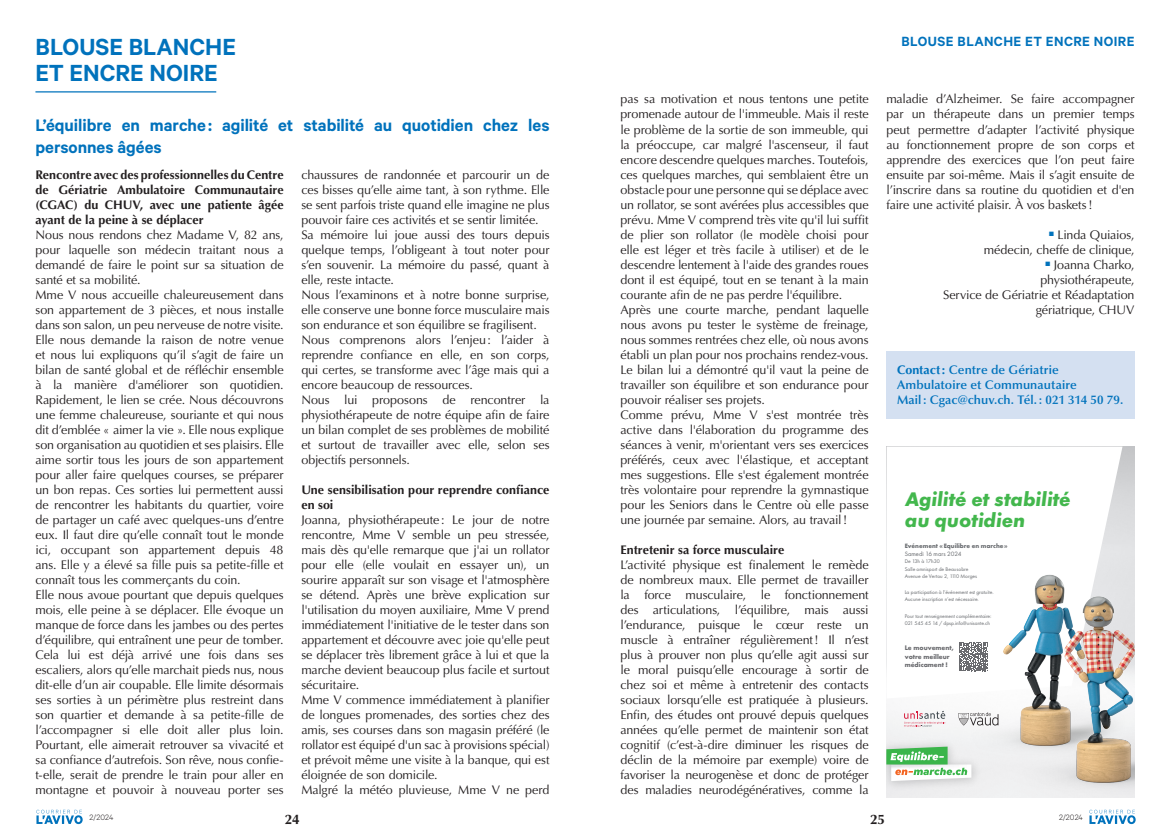
<style>
.page{position:relative;width:1170px;height:840px;background:#fff}
.page>*{position:absolute;margin:0;border:0;box-sizing:border-box;transform-origin:0 0}
.t1{font:600 26.25px/26.2px "Calibre";color:#0072bc}
.t2{font:italic 700 20.38px/20.4px "Futura PT";color:#43b74d}
.t3{font:600 18.75px/22.5px "Calibre";letter-spacing:-.005em;color:#0072bc}
.t4{font:600 15px "Calibre";letter-spacing:.03em;color:#0072bc}
.t5{font:700 13.75px "Optima LT Std";color:#231f20}
.t6{font:12.5px/15px "Optima LT Std";letter-spacing:-.005em;color:#231f20}
.t7{font:700 12.5px/15px "Optima LT Std";color:#231f20;text-align:justify}
.t8{font:600 12.5px/15px "Optima LT Std";letter-spacing:.01em;color:#0072bc}
.t9{font:300 8.75px "Calibre";letter-spacing:.01em;color:#231f20}
.t10{font:700 6.88px/8.2px "Futura PT";color:#696a6e}
.t11{font:700 6.5px "Futura PT";color:#696c70}
.t12{font:6.5px "Futura PT";color:#696c70}
.t13{font:5.5px/7px "Futura PT";color:#696c70}
.s1{font-weight:700}
</style>
<div class="page">
<svg style="left:36px;top:810px;width:47px;height:14px"></svg>
<svg style="left:1089px;top:810px;width:46px;height:14px"></svg>
<hr style="left:35px;top:91px;width:181px;height:1px;background:#0072bc">
<svg style="left:886px;top:446px;width:236px;height:252px"></svg>
<img style="left:966px;top:547px;width:158px;height:224px">
<img style="left:1016px;top:566px;width:118px;height:231px">
<svg style="left:903px;top:711px;width:42px;height:16px"></svg>
<img style="left:886px;top:734px;width:99px;height:61px">
<svg style="left:886px;top:746px;width:85px;height:35px"></svg>
<svg style="left:958px;top:642px;width:29px;height:29px"></svg>
<svg style="left:958px;top:712px;width:40px;height:13px"></svg>
<div style="left:886px;top:351px;width:248px;height:67px;background:#d4e0f1"></div>
<h1 class="t1" style="left:35px;top:33px;width:202px">BLOUSE BLANCHE<br>ET ENCRE NOIRE</h1>
<h3 class="t3" style="left:35px;top:113px;width:515px">L’équilibre en marche : agilité et stabilité au quotidien chez les personnes âgées</h3>
<p class="t7" style="left:35px;top:167px;width:250px">Rencontre avec des professionnelles du Centre de Gériatrie Ambulatoire Communautaire (CGAC) du CHUV, avec une patiente âgée ayant de la peine à se déplacer</p>
<p class="t6" style="left:35px;top:227px;width:250px">Nous nous rendons chez Madame V, 82 ans, pour laquelle son médecin traitant nous a demandé de faire le point sur sa situation de santé et sa mobilité.<br>Mme V nous accueille chaleureusement dans son appartement de 3 pièces, et nous installe dans son salon, un peu nerveuse de notre visite.<br>Elle nous demande la raison de notre venue et nous lui expliquons qu’il s’agit de faire un bilan de santé global et de réfléchir ensemble à la manière d'améliorer son quotidien.<br>Rapidement, le lien se crée. Nous découvrons une femme chaleureuse, souriante et qui nous dit d’emblée « aimer la vie ». Elle nous explique son organisation au quotidien et ses plaisirs. Elle aime sortir tous les jours de son appartement pour aller faire quelques courses, se préparer un bon repas. Ces sorties lui permettent aussi de rencontrer les habitants du quartier, voire de partager un café avec quelques-uns d’entre eux. Il faut dire qu’elle connaît tout le monde ici, occupant son appartement depuis 48 ans. Elle y a élevé sa fille puis sa petite-fille et connaît tous les commerçants du coin.<br>Elle nous avoue pourtant que depuis quelques mois, elle peine à se déplacer. Elle évoque un manque de force dans les jambes ou des pertes d’équilibre, qui entraînent une peur de tomber.<br>Cela lui est déjà arrivé une fois dans ses escaliers, alors qu’elle marchait pieds nus, nous dit-elle d’un air coupable. Elle limite désormais ses sorties à un périmètre plus restreint dans son quartier et demande à sa petite-fille de l’accompagner si elle doit aller plus loin.<br>Pourtant, elle aimerait retrouver sa vivacité et sa confiance d’autrefois. Son rêve, nous confie&shy;t-elle, serait de prendre le train pour aller en montagne et pouvoir à nouveau porter ses</p>
<p class="t6" style="left:301px;top:167px;width:250px">chaussures de randonnée et parcourir un de ces bisses qu’elle aime tant, à son rythme. Elle se sent parfois triste quand elle imagine ne plus pouvoir faire ces activités et se sentir limitée.<br>Sa mémoire lui joue aussi des tours depuis quelque temps, l’obligeant à tout noter pour s’en souvenir. La mémoire du passé, quant à elle, reste intacte.<br>Nous l’examinons et à notre bonne surprise, elle conserve une bonne force musculaire mais son endurance et son équilibre se fragilisent.<br>Nous comprenons alors l’enjeu: l’aider à reprendre confiance en elle, en son corps, qui certes, se transforme avec l’âge mais qui a encore beaucoup de ressources.<br>Nous lui proposons de rencontrer la physiothérapeute de notre équipe afin de faire un bilan complet de ses problèmes de mobilité et surtout de travailler avec elle, selon ses objectifs personnels.</p>
<p class="t7" style="left:301px;top:482px;width:250px">Une sensibilisation pour reprendre confiance en soi</p>
<p class="t6" style="left:301px;top:512px;width:250px">Joanna, physiothérapeute: Le jour de notre rencontre, Mme V semble un peu stressée, mais dès qu'elle remarque que j'ai un rollator pour elle (elle voulait en essayer un), un sourire apparaît sur son visage et l'atmosphère se détend. Après une brève explication sur l'utilisation du moyen auxiliaire, Mme V prend immédiatement l'initiative de le tester dans son appartement et découvre avec joie qu'elle peut se déplacer très librement grâce à lui et que la marche devient beaucoup plus facile et surtout sécuritaire.<br>Mme V commence immédiatement à planifier de longues promenades, des sorties chez des amis, ses courses dans son magasin préféré (le rollator est équipé d'un sac à provisions spécial) et prévoit même une visite à la banque, qui est éloignée de son domicile.<br>Malgré la météo pluvieuse, Mme V ne perd</p>
<p class="t4" style="left:901px;top:32px;width:234px">BLOUSE BLANCHE ET ENCRE NOIRE</p>
<p class="t6" style="left:620px;top:92px;width:250px">pas sa motivation et nous tentons une petite promenade autour de l'immeuble. Mais il reste le problème de la sortie de son immeuble, qui la préoccupe, car malgré l'ascenseur, il faut encore descendre quelques marches. Toutefois, ces quelques marches, qui semblaient être un obstacle pour une personne qui se déplace avec un rollator, se sont avérées plus accessibles que prévu. Mme V comprend très vite qu'il lui suffit de plier son rollator (le modèle choisi pour elle est léger et très facile à utiliser) et de le descendre lentement à l'aide des grandes roues dont il est équipé, tout en se tenant à la main courante afin de ne pas perdre l'équilibre.<br>Après une courte marche, pendant laquelle nous avons pu tester le système de freinage, nous sommes rentrées chez elle, où nous avons établi un plan pour nos prochains rendez-vous.<br>Le bilan lui a démontré qu'il vaut la peine de travailler son équilibre et son endurance pour pouvoir réaliser ses projets.<br>Comme prévu, Mme V s'est montrée très active dans l'élaboration du programme des séances à venir, m'orientant vers ses exercices préférés, ceux avec l'élastique, et acceptant mes suggestions. Elle s'est également montrée très volontaire pour reprendre la gymnastique pour les Seniors dans le Centre où elle passe une journée par semaine. Alors, au travail!</p>
<p class="t7" style="left:620px;top:542px;width:165px">Entretenir sa force musculaire</p>
<p class="t6" style="left:620px;top:557px;width:250px;text-align:justify">L’activité physique est finalement le remède de nombreux maux. Elle permet de travailler la force musculaire, le fonctionnement des articulations, l’équilibre, mais aussi l’endurance, puisque le cœur reste un muscle à entraîner régulièrement! Il n’est plus à prouver non plus qu’elle agit aussi sur le moral puisqu’elle encourage à sortir de chez soi et même à entretenir des contacts sociaux lorsqu’elle est pratiquée à plusieurs.<br>Enfin, des études ont prouvé depuis quelques années qu’elle permet de maintenir son état cognitif (c’est-à-dire diminuer les risques de déclin de la mémoire par exemple) voire de favoriser la neurogenèse et donc de protéger des maladies neurodégénératives, comme la</p>
<p class="t6" style="left:886px;top:92px;width:250px;text-align:justify">maladie d’Alzheimer. Se faire accompagner par un thérapeute dans un premier temps peut permettre d’adapter l’activité physique au fonctionnement propre de son corps et apprendre des exercices que l’on peut faire ensuite par soi-même. Mais il s’agit ensuite de l’inscrire dans sa routine du quotidien et d'en faire une activité plaisir. À vos baskets!</p>
<p class="t6" style="left:983px;top:227px;width:152px;text-align:right"><sup>■</sup> Linda Quiaios,<br>médecin, cheffe de clinique,</p>
<p class="t6" style="left:943px;top:257px;width:193px;text-align:right"><sup>■</sup> Joanna Charko,<br>physiothérapeute,<br>Service de Gériatrie et Réadaptation gériatrique, CHUV</p>
<p class="t8" style="left:896px;top:362px;width:228px"><span class="s1">Contact:</span> Centre de Gériatrie<br>Ambulatoire et Communautaire<br>Mail: Cgac@chuv.ch. Tél.: 021 314 50 79.</p>
<h2 class="t2" style="left:904px;top:489px;width:167px">Agilité et stabilité au quotidien</h2>
<p class="t11" style="left:904px;top:542px;width:104px">Evénement «Equilibre en marche»</p>
<p class="t13" style="left:904px;top:557px;width:65px;line-height:8px">De 13h à 17h30<br>Salle omnisport de Beausobre</p>
<p class="t13" style="left:904px;top:572px;width:74px">Avenue de Vertou 2, 1110 Morges</p>
<p class="t13" style="left:904px;top:589px;width:90px">La participation à l’événement est gratuite.<br>Aucune inscription n’est nécessaire.</p>
<p class="t13" style="left:904px;top:612px;width:88px">Pour tout renseignement complémentaire:<br>021 545 45 14 / dpsp.info@unisante.ch</p>
<p class="t12" style="left:904px;top:550px;width:58px">Samedi 16 mars 2024</p>
<p class="t10" style="left:904px;top:644px;width:51px">Le mouvement, votre meilleur médicament !</p>
<p class="t9" style="left:89px;top:812px;width:25px">2/2024</p>
<p class="t5" style="left:285px;top:811px;width:17px">24</p>
<p class="t5" style="left:870px;top:811px;width:17px">25</p>
<p class="t9" style="left:1058px;top:812px;width:25px">2/2024</p>
</div>
